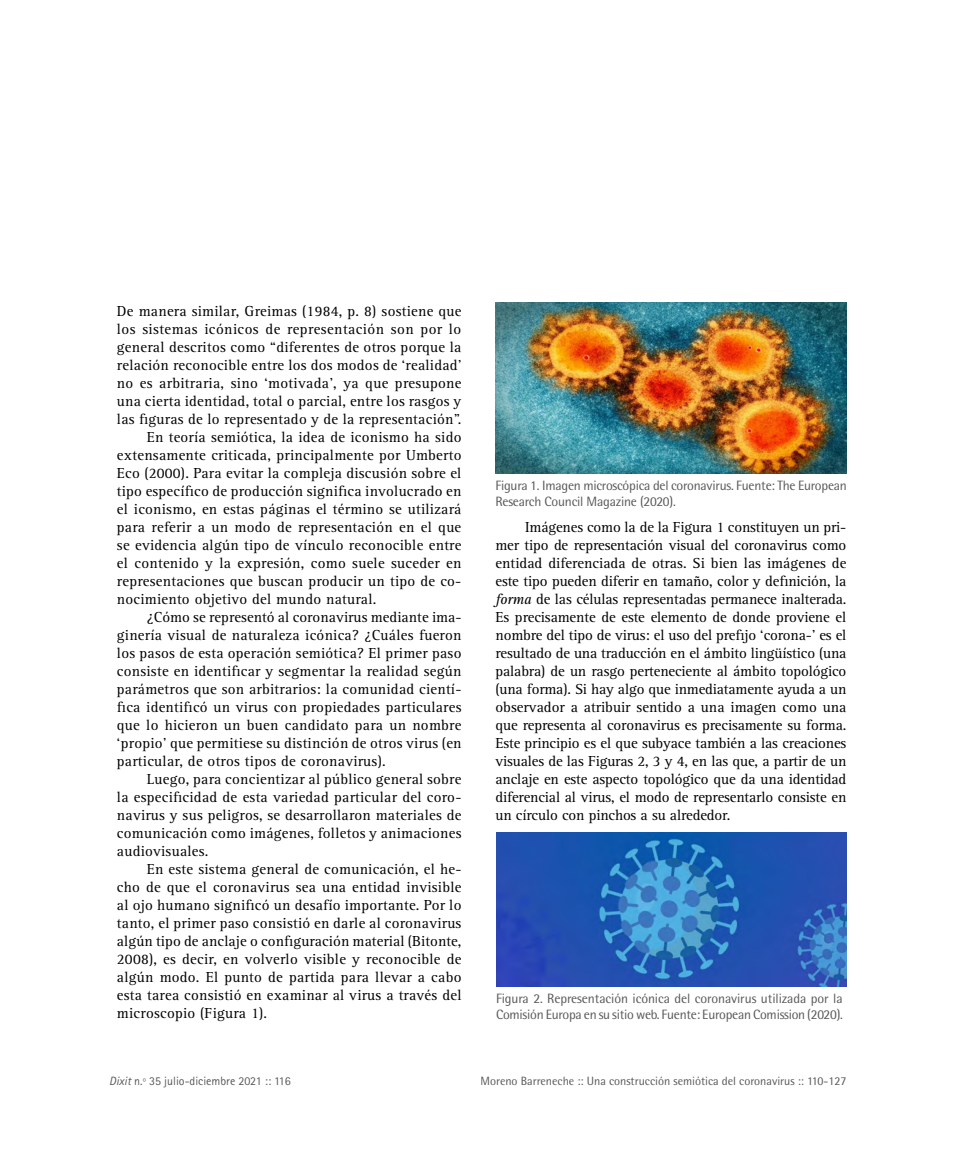
<style>
.page{position:relative;width:957px;height:1149px;background:#fff}
.page>*{position:absolute;margin:0;border:0;box-sizing:border-box;transform-origin:0 0}
.t1{font:15px/18px "Rotis Serif Std";letter-spacing:.015em;color:#000;text-align:justify}
.t2{font:13.5px/16.5px "Rotis Semi Sans Std";letter-spacing:-.015em;color:#575756}
.t3{font:12px "Rotis Semi Sans Std";color:#575756}
.t4{font:12px "Rotis Sans Serif Std";color:#575756}
.s1{font-style:italic}
</style>
<div class="page">
<img style="left:495px;top:302px;width:352px;height:171px">
<img style="left:496px;top:832px;width:350px;height:154px">
<p class="t1" style="left:117px;top:302px;width:346px">De manera similar, Greimas (1984, p. 8) sostiene que</p>
<p class="t1" style="left:117px;top:320px;width:346px">los sistemas icónicos de representación son por lo</p>
<p class="t1" style="left:117px;top:338px;width:346px">general descritos como “diferentes de otros porque la</p>
<p class="t1" style="left:117px;top:356px;width:346px">relación reconocible entre los dos modos de ‘realidad’</p>
<p class="t1" style="left:117px;top:374px;width:346px">no es arbitraria, sino ‘motivada’, ya que presupone</p>
<p class="t1" style="left:117px;top:392px;width:346px">una cierta identidad, total o parcial, entre los rasgos y</p>
<p class="t1" style="left:117px;top:410px;width:346px">las figuras de lo representado y de la representación”.</p>
<p class="t1" style="left:147px;top:428px;width:316px">En teoría semiótica, la idea de iconismo ha sido</p>
<p class="t1" style="left:117px;top:446px;width:346px">extensamente criticada, principalmente por Umberto</p>
<p class="t1" style="left:117px;top:464px;width:346px">Eco (2000). Para evitar la compleja discusión sobre el</p>
<p class="t1" style="left:117px;top:482px;width:346px">tipo específico de producción significa involucrado en</p>
<p class="t1" style="left:117px;top:500px;width:346px">el iconismo, en estas páginas el término se utilizará</p>
<p class="t1" style="left:117px;top:518px;width:346px">para referir a un modo de representación en el que</p>
<p class="t1" style="left:117px;top:536px;width:346px">se evidencia algún tipo de vínculo reconocible entre</p>
<p class="t1" style="left:117px;top:554px;width:346px">el contenido y la expresión, como suele suceder en</p>
<p class="t1" style="left:117px;top:572px;width:346px">representaciones que buscan producir un tipo de co-</p>
<p class="t1" style="left:117px;top:590px;width:261px">nocimiento objetivo del mundo natural.</p>
<p class="t1" style="left:147px;top:608px;width:316px">¿Cómo se representó al coronavirus mediante ima-</p>
<p class="t1" style="left:117px;top:626px;width:346px">ginería visual de naturaleza icónica? ¿Cuáles fueron</p>
<p class="t1" style="left:117px;top:644px;width:346px">los pasos de esta operación semiótica? El primer paso</p>
<p class="t1" style="left:117px;top:662px;width:346px">consiste en identificar y segmentar la realidad según</p>
<p class="t1" style="left:117px;top:680px;width:346px">parámetros que son arbitrarios: la comunidad cientí-</p>
<p class="t1" style="left:117px;top:698px;width:346px">fica identificó un virus con propiedades particulares</p>
<p class="t1" style="left:117px;top:716px;width:346px">que lo hicieron un buen candidato para un nombre</p>
<p class="t1" style="left:117px;top:734px;width:346px">‘propio’ que permitiese su distinción de otros virus (en</p>
<p class="t1" style="left:117px;top:752px;width:270px">particular, de otros tipos de coronavirus).</p>
<p class="t1" style="left:147px;top:770px;width:316px">Luego, para concientizar al público general sobre</p>
<p class="t1" style="left:117px;top:788px;width:346px">la especificidad de esta variedad particular del coro-</p>
<p class="t1" style="left:117px;top:806px;width:346px">navirus y sus peligros, se desarrollaron materiales de</p>
<p class="t1" style="left:117px;top:824px;width:346px">comunicación como imágenes, folletos y animaciones</p>
<p class="t1" style="left:117px;top:842px;width:93px">audiovisuales.</p>
<p class="t1" style="left:147px;top:860px;width:316px">En este sistema general de comunicación, el he-</p>
<p class="t1" style="left:117px;top:878px;width:346px">cho de que el coronavirus sea una entidad invisible</p>
<p class="t1" style="left:117px;top:896px;width:346px">al ojo humano significó un desafío importante. Por lo</p>
<p class="t1" style="left:117px;top:914px;width:346px">tanto, el primer paso consistió en darle al coronavirus</p>
<p class="t1" style="left:117px;top:932px;width:346px">algún tipo de anclaje o configuración material (Bitonte,</p>
<p class="t1" style="left:117px;top:950px;width:346px">2008), es decir, en volverlo visible y reconocible de</p>
<p class="t1" style="left:117px;top:968px;width:346px">algún modo. El punto de partida para llevar a cabo</p>
<p class="t1" style="left:117px;top:986px;width:346px">esta tarea consistió en examinar al virus a través del</p>
<p class="t1" style="left:117px;top:1004px;width:152px">microscopio (Figura 1).</p>
<p class="t2" style="left:495px;top:476px;width:353px">Figura 1. Imagen microscópica del coronavirus. Fuente: The European<br>Research Council Magazine (2020).</p>
<p class="t1" style="left:495px;top:518px;width:352px;text-indent:30px">Imágenes como la de la Figura 1 constituyen un pri&shy;mer tipo de representación visual del coronavirus como entidad diferenciada de otras. Si bien las imágenes de este tipo pueden diferir en tamaño, color y definición, la <span class="s1">forma</span> de las células representadas permanece inalterada.<br>Es precisamente de este elemento de donde proviene el nombre del tipo de virus: el uso del prefijo ‘corona-’ es el resultado de una traducción en el ámbito lingüístico (una palabra) de un rasgo perteneciente al ámbito topológico (una forma). Si hay algo que inmediatamente ayuda a un observador a atribuir sentido a una imagen como una que representa al coronavirus es precisamente su forma.<br>Este principio es el que subyace también a las creaciones visuales de las Figuras 2, 3 y 4, en las que, a partir de un anclaje en este aspecto topológico que da una identidad diferencial al virus, el modo de representarlo consiste en un círculo con pinchos a su alrededor.</p>
<p class="t2" style="left:496px;top:989px;width:348px">Figura 2. Representación icónica del coronavirus utilizada por la<br>Comisión Europa en su sitio web. Fuente: European Comission (2020).</p>
<p class="t4" style="left:109px;top:1073px;width:183px"><span class="s1">Dixit</span> n.º 35 julio-diciembre 2021 :: 116</p>
<p class="t3" style="left:480px;top:1073px;width:367px">Moreno Barreneche :: Una construcción semiótica del coronavirus :: 110-127</p>
</div>
